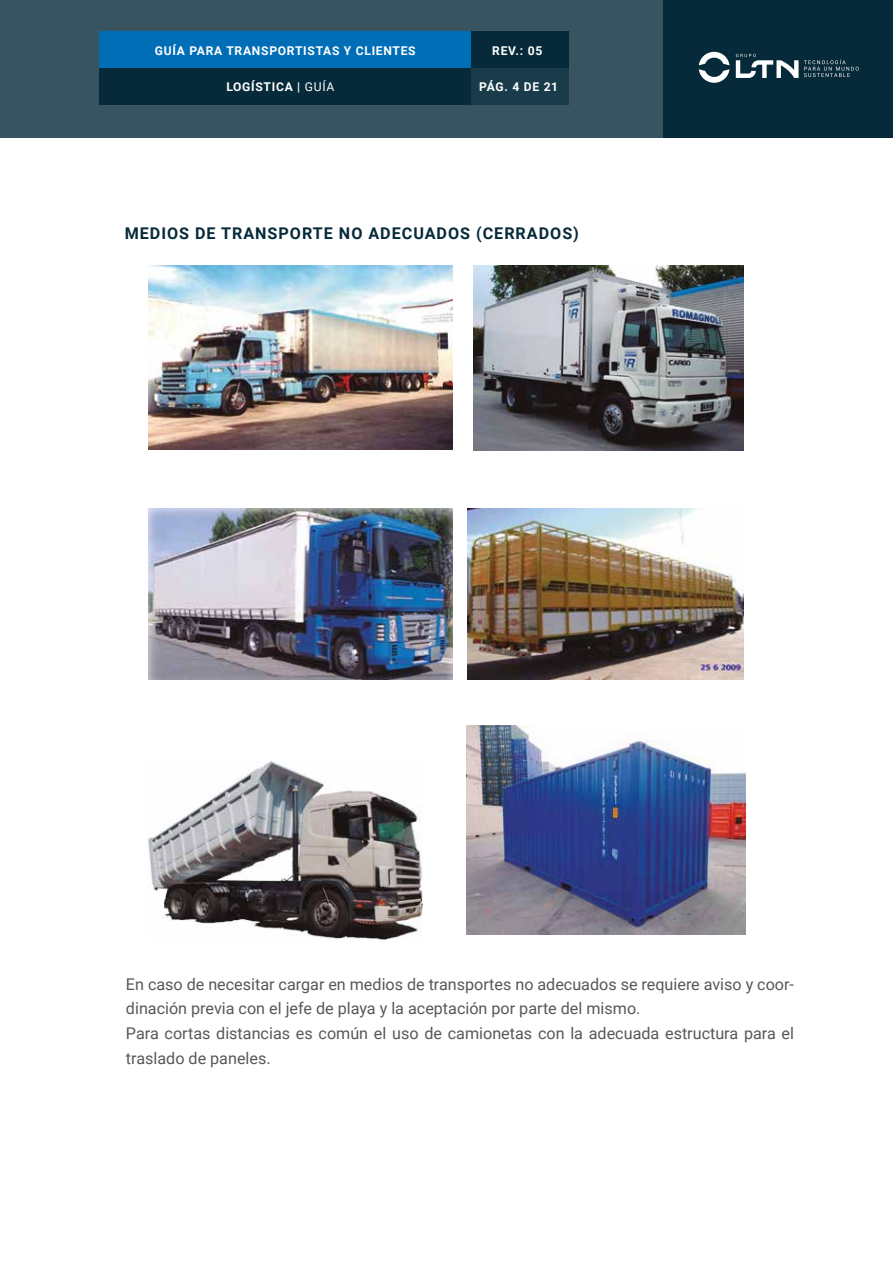
<style>
.page{position:relative;width:893px;height:1263px;background:#fff}
.page>*{position:absolute;margin:0;border:0;box-sizing:border-box;transform-origin:0 0}
.t1{font:16.2px/24.8px "Roboto";color:#575756}
.t2{font:700 16.2px "Roboto";letter-spacing:.06em;color:#062a39}
.t3{font:700 12.15px "Roboto";letter-spacing:.06em;color:#fff}
.s1{font-weight:400}
</style>
<div class="page">
<img style="left:148px;top:265px;width:304px;height:184px">
<img style="left:473px;top:265px;width:271px;height:186px">
<img style="left:148px;top:508px;width:304px;height:171px">
<img style="left:148px;top:762px;width:274px;height:177px">
<img style="left:466px;top:726px;width:279px;height:209px">
<img style="left:467px;top:508px;width:277px;height:171px">
<div style="left:0;top:0;width:893px;height:137px;background:#385461"></div>
<div style="left:663px;top:0;width:230px;height:137px;background:#062a39"></div>
<svg style="left:699px;top:51px;width:30px;height:32px"></svg>
<svg style="left:736px;top:54px;width:62px;height:24px"></svg>
<svg style="left:804px;top:59px;width:55px;height:18px"></svg>
<div style="left:99px;top:32px;width:469px;height:36px;background:#006eb7"></div>
<div style="left:99px;top:68px;width:469px;height:37px;background:#062a39"></div>
<div style="left:471px;top:68px;width:97px;height:37px;background:#1a3b49"></div>
<div style="left:471px;top:32px;width:97px;height:36px;background:#062a39"></div>
<p class="t3" style="left:155px;top:42px;width:262px">GUÍA PARA TRANSPORTISTAS Y CLIENTES</p>
<p class="t3" style="left:226px;top:78px;width:109px">LOGÍSTICA | <span class="s1">GUÍA</span></p>
<p class="t3" style="left:492px;top:42px;width:52px">REV.: 05</p>
<p class="t3" style="left:479px;top:78px;width:80px">PÁG. 4 DE 21</p>
<p class="t2" style="left:125px;top:222px;width:456px">MEDIOS DE TRANSPORTE NO ADECUADOS (CERRADOS)</p>
<p class="t1" style="left:126px;top:971px;width:670px">En caso de necesitar cargar en medios de transportes no adecuados se requiere aviso y coor&shy;dinación previa con el jefe de playa y la aceptación por parte del mismo.<br>Para cortas distancias es común el uso de camionetas con la adecuada estructura para el traslado de paneles.</p>
</div>
